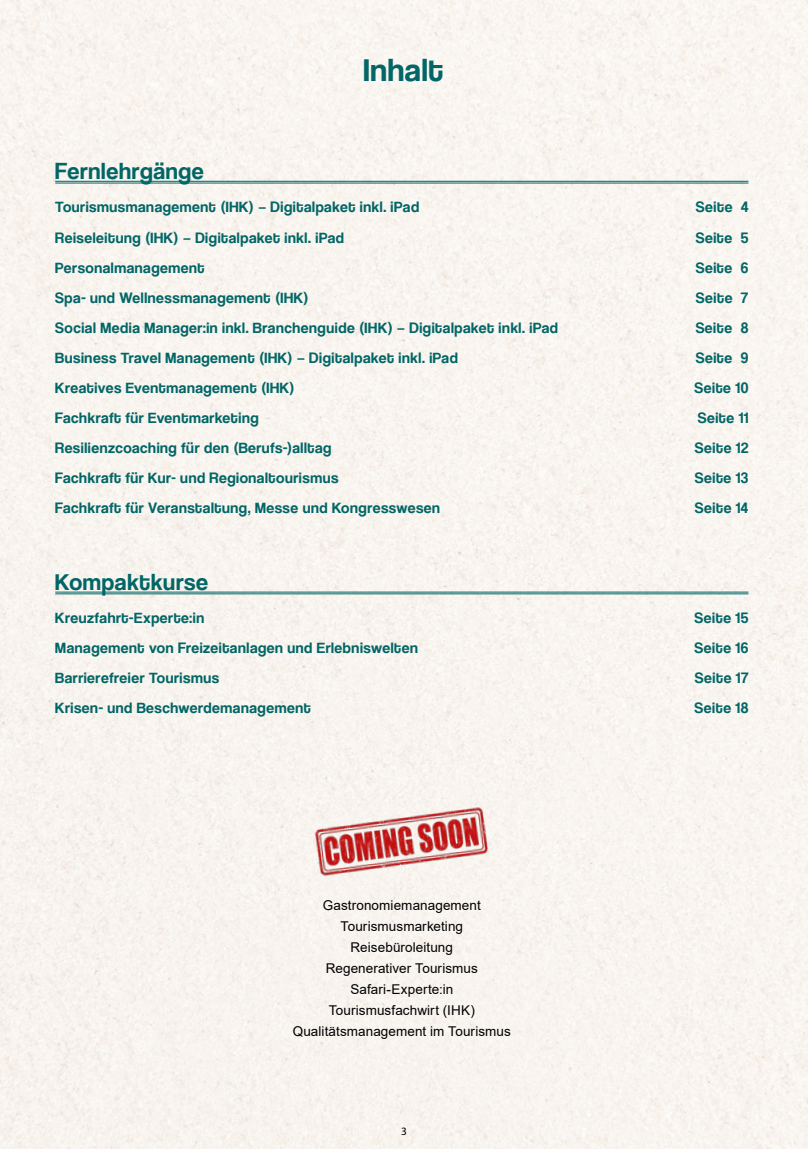
<style>
.page{position:relative;width:808px;height:1149px;background:#fff}
.page>*{position:absolute;margin:0;border:0;box-sizing:border-box;transform-origin:0 0}
.t1{font:33px "Coolvetica Rg";letter-spacing:.02em;color:#026666}
.t2{font:24px "Coolvetica Rg";letter-spacing:.025em;color:#026666}
.t3{font:15.6px "Coolvetica Rg";letter-spacing:.03em;color:#026666}
.t4{font:13.5px/21px "Arial";letter-spacing:.005em;color:#000;text-align:center}
.t5{font:11.25px "Myriad Pro";color:#000}
.s1{font-family:"Myriad Pro";font-weight:700}
</style>
<div class="page">
<div style="left:0;top:0;width:808px;height:1148px;background:#f8f4ef"></div>
<img style="left:310px;top:802px;width:184px;height:76px">
<hr style="left:55px;top:181px;width:693px;height:1px;background:#026666">
<hr style="left:55px;top:182px;width:693px;height:1px;background:#026666">
<hr style="left:55px;top:591px;width:693px;height:1px;background:#026666">
<hr style="left:55px;top:593px;width:693px;height:1px;background:#026666">
<h2 class="t2" style="left:55px;top:157px;width:150px">Fernlehrgänge</h2>
<h1 class="t1" style="left:363px;top:51px;width:81px">Inhalt</h1>
<p class="t3" style="left:55px;top:198px;width:365px">Tourismusmanagement (IHK) <span class="s1">–</span> Digitalpaket inkl. iPad</p>
<p class="t3" style="left:696px;top:198px;width:54px">Seite 4</p>
<p class="t3" style="left:55px;top:228px;width:290px">Reiseleitung (IHK) <span class="s1">–</span> Digitalpaket inkl. iPad</p>
<p class="t3" style="left:696px;top:228px;width:54px">Seite 5</p>
<p class="t3" style="left:55px;top:258px;width:151px">Personalmanagement</p>
<p class="t3" style="left:696px;top:258px;width:54px">Seite 6</p>
<p class="t3" style="left:55px;top:288px;width:255px">Spa- und Wellnessmanagement (IHK)</p>
<p class="t3" style="left:696px;top:288px;width:54px">Seite 7</p>
<p class="t3" style="left:55px;top:318px;width:504px">Social Media Manager:in inkl. Branchenguide (IHK) <span class="s1">–</span> Digitalpaket inkl. iPad</p>
<p class="t3" style="left:696px;top:318px;width:54px">Seite 8</p>
<p class="t3" style="left:55px;top:348px;width:404px">Business Travel Management (IHK) <span class="s1">–</span> Digitalpaket inkl. iPad</p>
<p class="t3" style="left:696px;top:348px;width:54px">Seite 9</p>
<p class="t3" style="left:55px;top:378px;width:241px">Kreatives Eventmanagement (IHK)</p>
<p class="t3" style="left:694px;top:378px;width:55px">Seite 10</p>
<p class="t3" style="left:55px;top:408px;width:205px">Fachkraft für Eventmarketing</p>
<p class="t3" style="left:698px;top:408px;width:52px">Seite 11</p>
<p class="t3" style="left:55px;top:438px;width:278px">Resilienzcoaching für den (Berufs-)alltag</p>
<p class="t3" style="left:695px;top:438px;width:55px">Seite 12</p>
<p class="t3" style="left:55px;top:468px;width:285px">Fachkraft für Kur- und Regionaltourismus</p>
<p class="t3" style="left:695px;top:468px;width:55px">Seite 13</p>
<p class="t3" style="left:55px;top:498px;width:386px">Fachkraft für Veranstaltung, Messe und Kongresswesen</p>
<p class="t3" style="left:695px;top:498px;width:55px">Seite 14</p>
<h2 class="t2" style="left:55px;top:567px;width:154px">Kompaktkurse</h2>
<p class="t3" style="left:55px;top:608px;width:150px">Kreuzfahrt-Experte:in</p>
<p class="t3" style="left:695px;top:608px;width:55px">Seite 15</p>
<p class="t3" style="left:55px;top:638px;width:364px">Management von Freizeitanlagen und Erlebniswelten</p>
<p class="t3" style="left:695px;top:638px;width:55px">Seite 16</p>
<p class="t3" style="left:55px;top:668px;width:165px">Barrierefreier Tourismus</p>
<p class="t3" style="left:695px;top:668px;width:55px">Seite 17</p>
<p class="t3" style="left:55px;top:698px;width:257px">Krisen- und Beschwerdemanagement</p>
<p class="t3" style="left:695px;top:698px;width:55px">Seite 18</p>
<p class="t4" style="left:293px;top:894px;width:220px">Gastronomiemanagement<br>Tourismusmarketing<br>Reisebüroleitung<br>Regenerativer Tourismus<br>Safari-Experte:in<br>Tourismusfachwirt (IHK)<br>Qualitätsmanagement im Tourismus</p>
<p class="t5" style="left:401px;top:1123px;width:7px">3</p>
</div>
